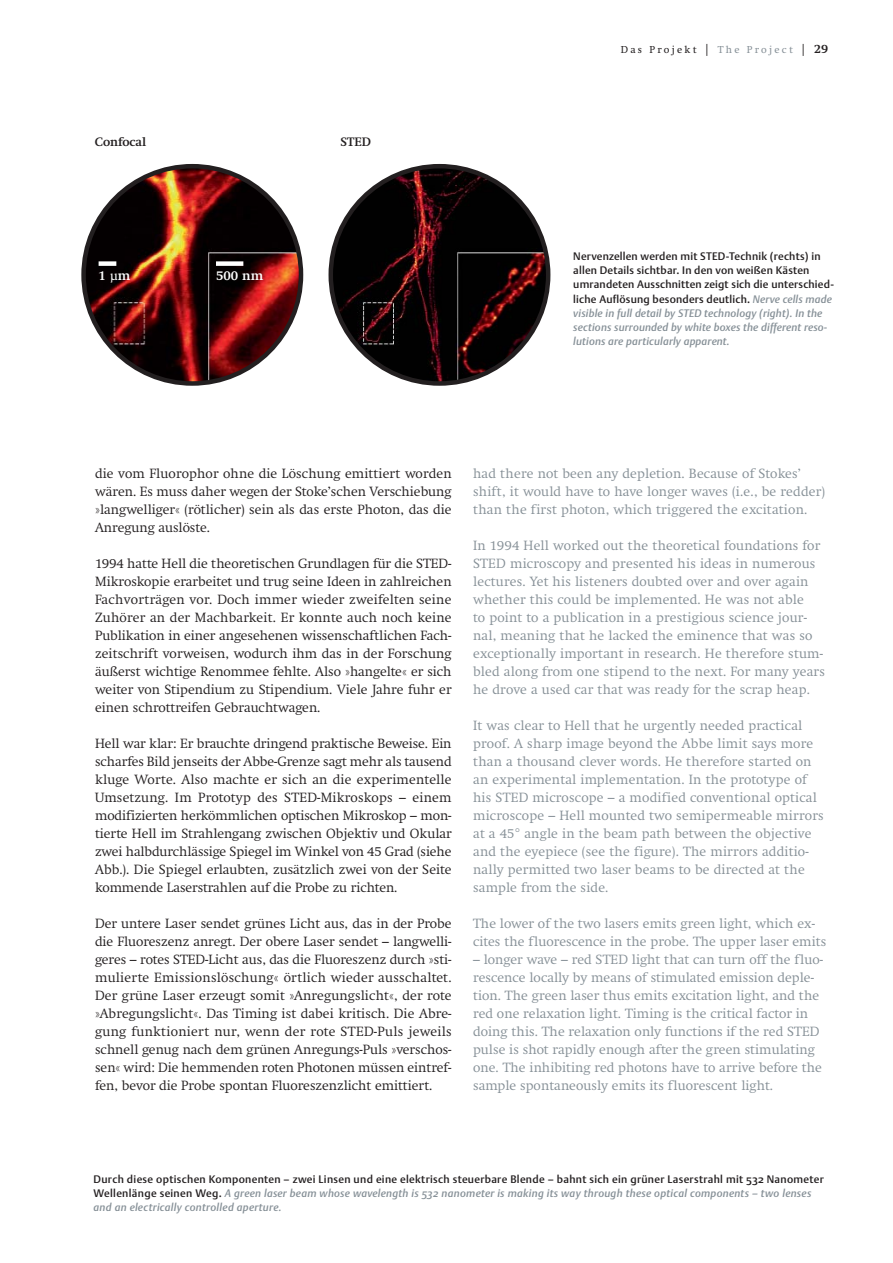
<style>
.page{position:relative;width:893px;height:1263px;background:#fff}
.page>*{position:absolute;margin:0;border:0;box-sizing:border-box;transform-origin:0 0}
.t1{font:300 13.2px/18px "Swift T";color:#231f20;text-align:justify}
.t2{font:300 13.2px/18px "Swift T";letter-spacing:.015em;color:#869097}
.t3{font:700 12.75px "Swift T";color:#fff}
.t4{font:700 12px "Swift T";color:#231f20}
.t5{font:500 10.8px/14.2px "DTL Argo ST";letter-spacing:.02em;color:#231f20}
.t6{font:10.5px "Swift EF";letter-spacing:.21em;color:#231f20}
.s1{font-family:"Swift T";font-weight:700;font-size:12px}
.s2{color:#869097}
.s3{font-style:italic;color:#869097}
</style>
<div class="page">
<svg style="left:81px;top:164px;width:222px;height:222px"></svg>
<svg style="left:328px;top:164px;width:222px;height:222px"></svg>
<div style="left:99px;top:261px;width:17px;height:5px;background:#fff"></div>
<div style="left:216px;top:261px;width:27px;height:5px;background:#fff"></div>
<p class="t4" style="left:95px;top:137px;width:53px">Confocal</p>
<p class="t4" style="left:340px;top:137px;width:32px">STED</p>
<p class="t3" style="left:99px;top:271px;width:33px">1 μm</p>
<p class="t3" style="left:216px;top:271px;width:49px">500 nm</p>
<p class="t6" style="left:620px;top:46px;width:209px">Das Projekt <span class="s1">|</span> <span class="s2">The Project</span> <span class="s1">| 29</span></p>
<p class="t5" style="left:573px;top:250px;width:262px">Nervenzellen werden mit STED-Technik (rechts) in allen Details sichtbar. In den von weißen Kästen umrandeten Ausschnitten zeigt sich die unterschied&shy;liche Auflösung besonders deutlich. <span class="s3">Nerve cells made visible in full detail by STED technology (right). In the sections surrounded by white boxes the different reso&shy;lutions are particularly apparent.</span></p>
<p class="t1" style="left:95px;top:466px;width:358px">die vom Fluorophor ohne die Löschung emittiert worden wären. Es muss daher wegen der Stoke’schen Verschiebung »langwelliger« (rötlicher) sein als das erste Photon, das die Anregung auslöste.</p>
<p class="t1" style="left:95px;top:556px;width:358px">1994 hatte Hell die theoretischen Grundlagen für die STED-Mikroskopie erarbeitet und trug seine Ideen in zahlreichen Fachvorträgen vor. Doch immer wieder zweifelten seine Zuhörer an der Machbarkeit. Er konnte auch noch keine Publikation in einer angesehenen wissenschaftlichen Fach&shy;zeitschrift vorweisen, wodurch ihm das in der Forschung äußerst wichtige Renommee fehlte. Also »hangelte« er sich weiter von Stipendium zu Stipendium. Viele Jahre fuhr er einen schrottreifen Gebrauchtwagen.</p>
<p class="t1" style="left:95px;top:736px;width:358px">Hell war klar: Er brauchte dringend praktische Beweise. Ein scharfes Bild jenseits der Abbe-Grenze sagt mehr als tausend kluge Worte. Also machte er sich an die experimentelle Umsetzung. Im Prototyp des STED-Mikroskops – einem modifizierten herkömmlichen optischen Mikroskop – mon&shy;tierte Hell im Strahlengang zwischen Objektiv und Okular zwei halbdurchlässige Spiegel im Winkel von 45 Grad (siehe Abb.). Die Spiegel erlaubten, zusätzlich zwei von der Seite kommende Laserstrahlen auf die Probe zu richten.</p>
<p class="t1" style="left:95px;top:916px;width:358px">Der untere Laser sendet grünes Licht aus, das in der Probe die Fluoreszenz anregt. Der obere Laser sendet – langwelli&shy;geres – rotes STED-Licht aus, das die Fluoreszenz durch »sti&shy;mulierte Emissionslöschung« örtlich wieder ausschaltet.<br>Der grüne Laser erzeugt somit »Anregungslicht«, der rote »Abregungslicht«. Das Timing ist dabei kritisch. Die Abre&shy;gung funktioniert nur, wenn der rote STED-Puls jeweils schnell genug nach dem grünen Anregungs-Puls »verschos&shy;sen« wird: Die hemmenden roten Photonen müssen eintref&shy;fen, bevor die Probe spontan Fluoreszenzlicht emittiert.</p>
<p class="t2" style="left:473px;top:466px;width:353px">had there not been any depletion. Because of Stokes’ shift, it would have to have longer waves (i.e., be redder) than the first photon, which triggered the excitation.</p>
<p class="t2" style="left:473px;top:538px;width:353px">In 1994 Hell worked out the theoretical foundations for STED microscopy and presented his ideas in numerous lectures. Yet his listeners doubted over and over again whether this could be implemented. He was not able<br>to point to a publication in a prestigious science jour&shy;nal, meaning that he lacked the eminence that was so ex ceptionally important in research. He therefore stum&shy;bled along from one stipend to the next. For many years he drove a used car that was ready for the scrap heap.</p>
<p class="t2" style="left:473px;top:718px;width:352px">It was clear to Hell that he urgently needed practical proof. A sharp image beyond the Abbe limit says more than a thousand clever words. He therefore started on an experimental implementation. In the prototype of his STED microscope – a modified conventional optical microscope – Hell mounted two semipermeable mirrors at a 45° angle in the beam path between the objective and the eyepiece (see the figure). The mirrors additio&shy;nally permitted two laser beams to be directed at the sample from the side.</p>
<p class="t2" style="left:473px;top:916px;width:354px">The lower of the two lasers emits green light, which ex - cites the fluorescence in the probe. The upper laser emits</p>
<p class="t2" style="left:473px;top:952px;width:351px">– longer wave – red STED light that can turn off the fluo&shy;rescence locally by means of stimulated emission deple - tion. The green laser thus emits excitation light, and the red one relaxation light. Timing is the critical factor in doing this. The relaxation only functions if the red STED pulse is shot rapidly enough after the green stimulating one. The inhibiting red photons have to arrive before the sample spontaneously emits its fluorescent light.</p>
<p class="t5" style="left:94px;top:1173px;width:731px">Durch diese optischen Komponenten – zwei Linsen und eine elektrisch steuerbare Blende – bahnt sich ein grüner Laserstrahl mit 532 Nanometer<br>Wellenlänge seinen Weg. <span class="s3">A green laser beam whose wavelength is 532 nanometer is making its way through these optical components – two lenses and an electrically controlled aperture.</span></p>
</div>
